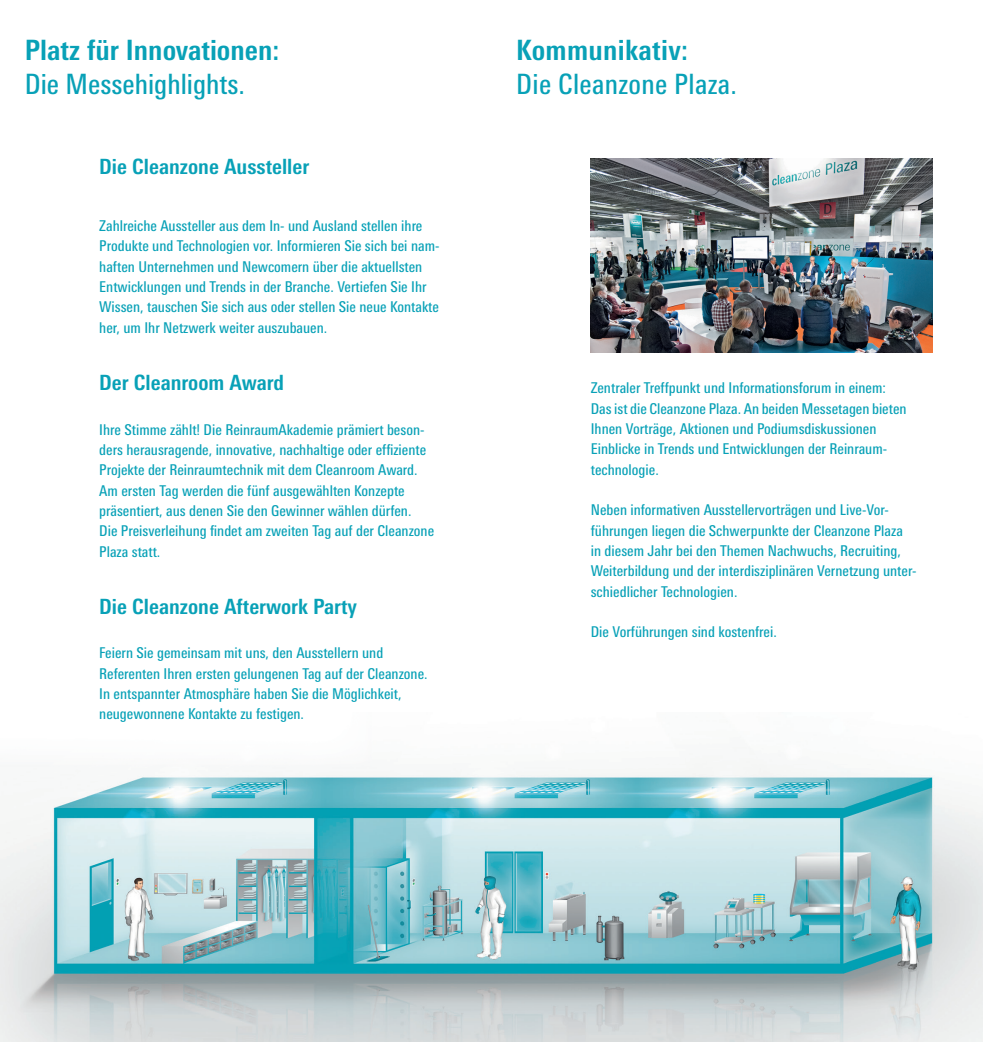
<style>
.page{position:relative;width:983px;height:1042px;background:#fff}
.page>*{position:absolute;margin:0;border:0;box-sizing:border-box;transform-origin:0 0}
.t1{font:condensed 28px "Messe Univers";color:#08a1b7}
.t2{font:700 condensed 28px "Messe Univers";color:#08a1b7}
.t3{font:700 condensed 21px "Messe Univers";color:#08a1b7}
.t4{font:condensed 14.88px/20.3px "Messe Univers";color:#08a1b7}
</style>
<div class="page">
<img style="left:0;top:768px;width:982px;height:274px">
<img style="left:590px;top:159px;width:341px;height:194px">
<h1 class="t2" style="left:25px;top:33px;width:256px">Platz für Innovationen:</h1>
<h1 class="t1" style="left:25px;top:66px;width:222px">Die Messehighlights.</h1>
<h2 class="t3" style="left:99px;top:153px;width:211px">Die Cleanzone Aussteller</h2>
<p class="t4" style="left:99px;top:215px;width:341px">Zahlreiche Aussteller aus dem In- und Ausland stellen ihre Produkte und Technologien vor. Informieren Sie sich bei nam&shy;haften Unternehmen und Newcomern über die aktuellsten Entwicklungen und Trends in der Branche. Vertiefen Sie Ihr Wissen, tauschen Sie sich aus oder stellen Sie neue Kontakte her, um Ihr Netzwerk weiter auszubauen.</p>
<h2 class="t3" style="left:99px;top:369px;width:186px">Der Cleanroom Award</h2>
<p class="t4" style="left:99px;top:419px;width:336px">Ihre Stimme zählt! Die ReinraumAkademie prämiert beson&shy;ders herausragende, innovative, nachhaltige oder effiziente Projekte der Reinraumtechnik mit dem Cleanroom Award.<br>Am ersten Tag werden die fünf ausgewählten Konzepte präsentiert, aus denen Sie den Gewinner wählen dürfen.<br>Die Preisverleihung findet am zweiten Tag auf der Cleanzone Plaza statt.</p>
<h2 class="t3" style="left:99px;top:593px;width:259px">Die Cleanzone Afterwork Party</h2>
<p class="t4" style="left:99px;top:643px;width:330px">Feiern Sie gemeinsam mit uns, den Ausstellern und Referenten Ihren ersten gelungenen Tag auf der Cleanzone.<br>In entspannter Atmosphäre haben Sie die Möglichkeit, neugewonnene Kontakte zu festigen.</p>
<h1 class="t2" style="left:516px;top:33px;width:173px">Kommunikativ:</h1>
<h1 class="t1" style="left:516px;top:66px;width:222px">Die Cleanzone Plaza.</h1>
<p class="t4" style="left:590px;top:378px;width:317px">Zentraler Treffpunkt und Informationsforum in einem:<br>Das ist die Cleanzone Plaza. An beiden Messetagen bieten Ihnen Vorträge, Aktionen und Podiumsdiskussionen Einblicke in Trends und Entwicklungen der Reinraum&shy;technologie.</p>
<p class="t4" style="left:590px;top:499px;width:327px">Neben informativen Ausstellervorträgen und Live-Vor&shy;führungen liegen die Schwerpunkte der Cleanzone Plaza in diesem Jahr bei den Themen Nachwuchs, Recruiting, Weiterbildung und der interdisziplinären Vernetzung unter&shy;schiedlicher Technologien.</p>
<p class="t4" style="left:590px;top:621px;width:187px">Die Vorführungen sind kostenfrei.</p>
</div>
